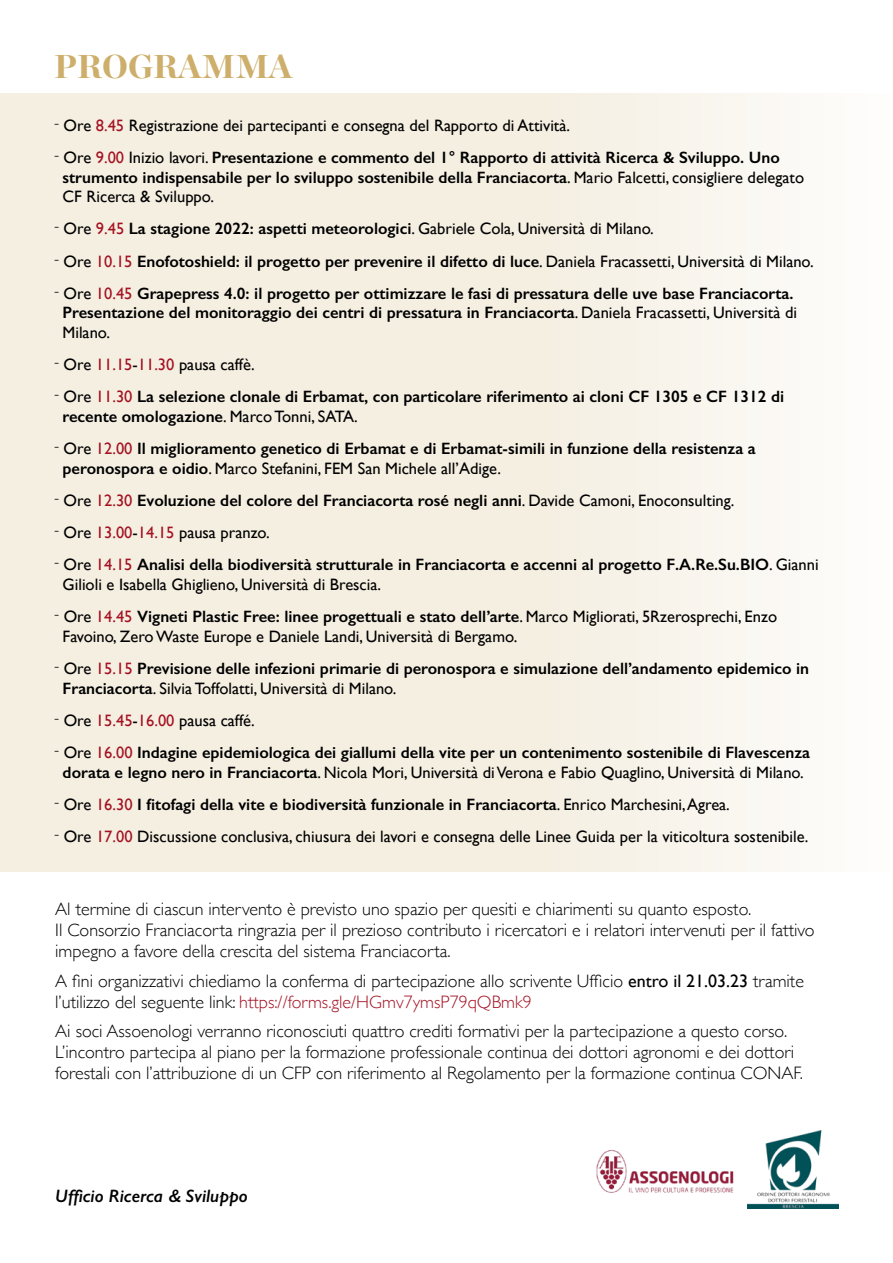
<style>
.page{position:relative;width:893px;height:1263px;background:#fff}
.page>*{position:absolute;margin:0;border:0;box-sizing:border-box;transform-origin:0 0}
.t1{font:900 33px "Chronicle Display";color:#cdae6b}
.t2{font:300 18px/21px "Gill Sans";color:#000}
.t3{font:italic 600 18px "Gill Sans";color:#000}
.t4{font:600 16.5px/19.5px "Gill Sans";color:#000}
.t5{font:16.5px/19.5px "Gill Sans";color:#000}
.s1{color:#a41223}
.s2{font-weight:400}
.s3{font-weight:400;color:#a41223}
.s4{font-weight:600}
</style>
<div class="page">
<div style="left:0;top:93px;width:893px;height:779px;background:linear-gradient(to right,#f3ecda,#faf8f3)"></div>
<img style="left:747px;top:1131px;width:92px;height:78px">
<img style="left:596px;top:1149px;width:138px;height:44px">
<h1 class="t1" style="left:54px;top:39px;width:240px">PROGRAMMA</h1>
<p class="t5" style="left:54px;top:115px;width:518px"><sup>-</sup> Ore <span class="s1">8.45</span> Registrazione dei partecipanti e consegna del Rapporto di Attività.</p>
<p class="t4" style="left:63px;top:148px;width:743px;text-indent:-9px"><sup>-</sup> <span class="s2">Ore</span> <span class="s3">9.00</span> <span class="s2">Inizio lavori.</span> Presentazione e commento del 1° Rapporto di attività Ricerca &amp; Sviluppo. Uno strumento indispensabile per lo sviluppo sostenibile della Franciacorta<span class="s2">. Mario Falcetti, consigliere delegato<br>CF Ricerca &amp; Sviluppo.</span></p>
<p class="t5" style="left:54px;top:219px;width:601px"><sup>-</sup> Ore <span class="s1">9.45</span> <span class="s4">La stagione 2022: aspetti meteorologici</span>. Gabriele Cola, Università di Milano.</p>
<p class="t4" style="left:54px;top:251px;width:761px"><sup>-</sup> <span class="s2">Ore</span> <span class="s3">10.15</span> Enofotoshield: il progetto per prevenire il difetto di luce<span class="s2">. Daniela Fracassetti, Università di Milano.</span></p>
<p class="t4" style="left:63px;top:283px;width:736px;text-indent:-9px"><sup>-</sup> <span class="s2">Ore</span> <span class="s3">10.45</span> Grapepress 4.0: il progetto per ottimizzare le fasi di pressatura delle uve base Franciacorta.<br>Presentazione del monitoraggio dei centri di pressatura in Franciacorta<span class="s2">. Daniela Fracassetti, Università di<br>Milano.</span></p>
<p class="t5" style="left:54px;top:355px;width:202px"><sup>-</sup> Ore <span class="s1">11.15</span>-<span class="s1">11.30</span> pausa caffè.</p>
<p class="t4" style="left:63px;top:387px;width:723px;text-indent:-9px"><sup>-</sup> <span class="s2">Ore</span> <span class="s3">11.30</span> La selezione clonale di Erbamat, con particolare riferimento ai cloni CF 1305 e CF 1312 di recente omologazione<span class="s2">. Marco Tonni, SATA.</span></p>
<p class="t4" style="left:63px;top:439px;width:695px;text-indent:-9px"><sup>-</sup> <span class="s2">Ore</span> <span class="s3">12.00</span> Il miglioramento genetico di Erbamat e di Erbamat-simili in funzione della resistenza a peronospora e oidio<span class="s2">. Marco Stefanini, FEM San Michele all’Adige.</span></p>
<p class="t4" style="left:54px;top:490px;width:682px"><sup>-</sup> <span class="s2">Ore</span> <span class="s3">12.30</span> Evoluzione del colore del Franciacorta rosé negli anni<span class="s2">. Davide Camoni, Enoconsulting.</span></p>
<p class="t5" style="left:54px;top:523px;width:217px"><sup>-</sup> Ore <span class="s1">13.00</span>-<span class="s1">14.15</span> pausa pranzo.</p>
<p class="t4" style="left:63px;top:555px;width:758px;text-indent:-9px"><sup>-</sup> <span class="s2">Ore</span> <span class="s3">14.15</span> Analisi della biodiversità strutturale in Franciacorta e accenni al progetto F.A.Re.Su.BIO<span class="s2">. Gianni<br>Gilioli e Isabella Ghiglieno, Università di Brescia.</span></p>
<p class="t5" style="left:63px;top:607px;width:716px;text-indent:-9px"><sup>-</sup> Ore <span class="s1">14.45</span> <span class="s4">Vigneti Plastic Free: linee progettuali e stato dell’arte</span>. Marco Migliorati, 5Rzerosprechi, Enzo<br>Favoino, Zero Waste Europe e Daniele Landi, Università di Bergamo.</p>
<p class="t4" style="left:63px;top:658px;width:748px;text-indent:-9px"><sup>-</sup> <span class="s2">Ore</span> <span class="s3">15.15</span> Previsione delle infezioni primarie di peronospora e simulazione dell’andamento epidemico in<br>Franciacorta<span class="s2">. Silvia Toffolatti, Università di Milano.</span></p>
<p class="t5" style="left:54px;top:710px;width:202px"><sup>-</sup> Ore <span class="s1">15.45</span>-<span class="s1">16.00</span> pausa caffé.</p>
<p class="t4" style="left:54px;top:742px;width:757px;text-align:center"><sup>-</sup> <span class="s2">Ore</span> <span class="s3">16.00</span> Indagine epidemiologica dei giallumi della vite per un contenimento sostenibile di Flavescenza dorata e legno nero in Franciacorta<span class="s2">. Nicola Mori, Università di Verona e Fabio Quaglino, Università di Milano.</span></p>
<p class="t4" style="left:54px;top:794px;width:677px"><sup>-</sup> <span class="s2">Ore</span> <span class="s3">16.30</span> I fitofagi della vite e biodiversità funzionale in Franciacorta<span class="s2">. Enrico Marchesini, Agrea.</span></p>
<p class="t5" style="left:54px;top:826px;width:756px"><sup>-</sup> Ore <span class="s1">17.00</span> Discussione conclusiva, chiusura dei lavori e consegna delle Linee Guida per la viticoltura sostenibile.</p>
<p class="t2" style="left:55px;top:898px;width:761px">Al termine di ciascun intervento è previsto uno spazio per quesiti e chiarimenti su quanto esposto.<br>Il Consorzio Franciacorta ringrazia per il prezioso contributo i ricercatori e i relatori intervenuti per il fattivo impegno a favore della crescita del sistema Franciacorta.</p>
<p class="t2" style="left:55px;top:969px;width:750px">A fini organizzativi chiediamo la conferma di partecipazione allo scrivente Ufficio <span class="s2">entro il 21.03.23</span> tramite l’utilizzo del seguente link: <span class="s1">https://forms.gle/HGmv7ymsP79qQBmk9</span></p>
<p class="t2" style="left:55px;top:1020px;width:749px">Ai soci Assoenologi verranno riconosciuti quattro crediti formativi per la partecipazione a questo corso.<br>L’incontro partecipa al piano per la formazione professionale continua dei dottori agronomi e dei dottori forestali con l’attribuzione di un CFP con riferimento al Regolamento per la formazione continua CONAF.</p>
<p class="t3" style="left:55px;top:1185px;width:194px">Ufficio Ricerca &amp; Sviluppo</p>
</div>
